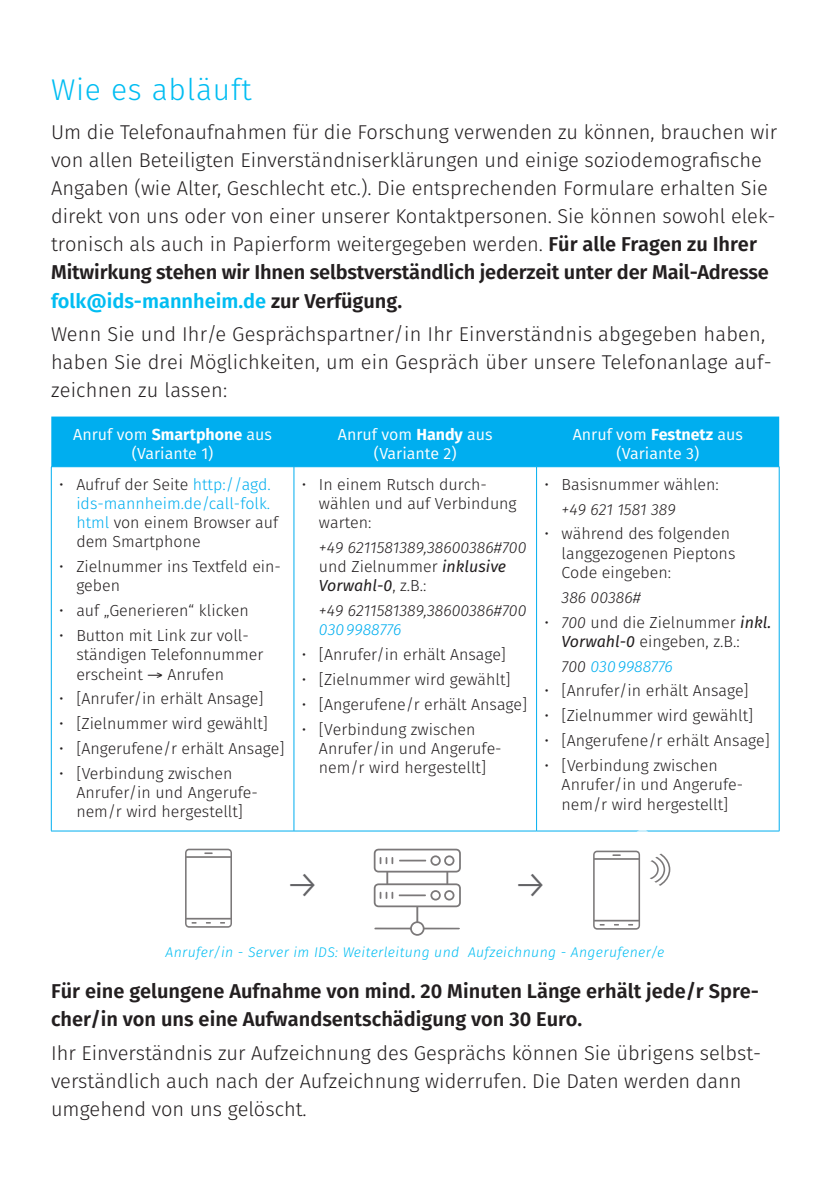
<style>
.page{position:relative;width:834px;height:1191px;background:#fff}
.page>*{position:absolute;margin:0;border:0;box-sizing:border-box;transform-origin:0 0}
.t1{font:300 39.4px "Fira Sans";color:#636366}
.t2{font:300 30px "Fira Sans";letter-spacing:.025em;color:#01bdf2}
.t3{font:300 20px/28px "Fira Sans";color:#231f20}
.t4{font:600 20px/28px "Fira Sans";color:#231f20}
.t5{font:300 16px/19.2px "Fira Sans";color:#231f20}
.t6{font:italic 300 16px/19.2px "Fira Sans";color:#231f20}
.t7{font:16px/19.2px "Fira Sans";color:#fff;text-align:center}
.t8{font:italic 300 16px "Fira Sans";color:#00aeef}
.t9{font:italic 300 14px "Fira Sans";letter-spacing:.025em;color:#01bdf2}
.s1{font-weight:600}
.s2{font-weight:600;color:#01bdf2}
.s3{font-weight:700}
.s4{color:#00aeef}
.s5{font-style:italic}
.s6{font-weight:400;font-style:italic}
.s7{color:#231f20}
.s8{font-style:normal}
.s9{font-weight:400}
</style>
<div class="page">
<div style="left:51px;top:416px;width:728px;height:50px;background:#00aeef"></div>
<hr style="left:51px;top:466px;width:243px;height:1px;background:#00aeef">
<hr style="left:51px;top:467px;width:1px;height:363px;background:#00aeef">
<hr style="left:294px;top:466px;width:242px;height:1px;background:#00aeef">
<hr style="left:293px;top:467px;width:1px;height:363px;background:#00aeef">
<hr style="left:536px;top:466px;width:243px;height:1px;background:#00aeef">
<hr style="left:536px;top:467px;width:1px;height:363px;background:#00aeef">
<hr style="left:778px;top:467px;width:1px;height:363px;background:#00aeef">
<hr style="left:51px;top:830px;width:243px;height:1px;background:#00aeef">
<hr style="left:294px;top:830px;width:242px;height:1px;background:#00aeef">
<hr style="left:536px;top:830px;width:243px;height:1px;background:#00aeef">
<svg style="left:185px;top:848px;width:47px;height:79px"></svg>
<svg style="left:373px;top:848px;width:88px;height:87px"></svg>
<div style="left:621px;top:849px;width:49px;height:40px;border:2px solid #231f20;border-radius:50%"></div>
<svg style="left:593px;top:830px;width:73px;height:99px"></svg>
<h2 class="t2" style="left:51px;top:68px;width:202px">Wie es abläuft</h2>
<p class="t3" style="left:51px;top:118px;width:727px">Um die Telefonaufnahmen für die Forschung verwenden zu können, brauchen wir von allen Beteiligten Einverständniserklärungen und einige soziodemografische Angaben (wie Alter, Geschlecht etc.). Die entsprechenden Formulare erhalten Sie direkt von uns oder von einer unserer Kontaktpersonen. Sie können sowohl elek&shy;tronisch als auch in Papierform weitergegeben werden. <span class="s1">Für alle Fragen zu Ihrer Mitwirkung stehen wir Ihnen selbstverständlich jederzeit unter der Mail-Adresse </span><span class="s2">folk@ids-mannheim.de</span> <span class="s1">zur Verfügung.</span></p>
<p class="t3" style="left:51px;top:320px;width:722px">Wenn Sie und Ihr/e Gesprächspartner/in Ihr Einverständnis abgegeben haben, haben Sie drei Möglichkeiten, um ein Gespräch über unsere Telefonanlage auf&shy;zeichnen zu lassen:</p>
<p class="t7" style="left:73px;top:424px;width:200px">Anruf vom <span class="s3">Smartphone</span> aus (Variante 1)</p>
<p class="t7" style="left:338px;top:424px;width:156px">Anruf vom <span class="s3">Handy</span> aus (Variante 2)</p>
<p class="t7" style="left:572px;top:424px;width:172px">Anruf vom <span class="s3">Festnetz</span> aus (Variante 3)</p>
<p class="t5" style="left:76px;top:474px;width:203px;text-indent:-17px">• Aufruf der Seite <span class="s4">http://agd. ids-mannheim.de/call-folk. html</span> von einem Browser auf dem Smartphone</p>
<p class="t5" style="left:76px;top:557px;width:206px;text-indent:-17px">• Zielnummer ins Textfeld ein&shy;geben</p>
<p class="t5" style="left:59px;top:601px;width:191px">• auf „Generieren“ klicken</p>
<p class="t5" style="left:76px;top:626px;width:188px;text-indent:-17px">• Button mit Link zur voll&shy;ständigen Telefonnummer erscheint → Anrufen</p>
<p class="t5" style="left:59px;top:689px;width:205px">• [Anrufer/in erhält Ansage]</p>
<p class="t5" style="left:59px;top:714px;width:210px">• [Zielnummer wird gewählt]</p>
<p class="t5" style="left:59px;top:739px;width:227px">• [Angerufene/r erhält Ansage]</p>
<p class="t5" style="left:76px;top:764px;width:183px;text-indent:-17px">• [Verbindung zwischen<br>Anrufer/in und Angerufe&shy;nem/r wird hergestellt]</p>
<p class="t5" style="left:544px;top:474px;width:175px">• Basisnummer wählen:</p>
<p class="t6" style="left:561px;top:499px;width:115px">+49 621 1581 389</p>
<p class="t5" style="left:561px;top:524px;width:175px;text-indent:-17px">• während des folgenden langgezogenen Pieptons<br>Code eingeben:</p>
<p class="t6" style="left:561px;top:587px;width:81px">386 00386#</p>
<p class="t5" style="left:561px;top:612px;width:211px;text-indent:-17px">• <span class="s5">700</span> und die Zielnummer <span class="s6">inkl.<br>Vorwahl-0</span> eingeben, z.B.:</p>
<p class="t8" style="left:561px;top:655px;width:113px"><span class="s7">700</span> 0309988776</p>
<p class="t5" style="left:544px;top:681px;width:205px">• [Anrufer/in erhält Ansage]</p>
<p class="t5" style="left:544px;top:706px;width:210px">• [Zielnummer wird gewählt]</p>
<p class="t5" style="left:544px;top:731px;width:227px">• [Angerufene/r erhält Ansage]</p>
<p class="t5" style="left:561px;top:756px;width:183px;text-indent:-17px">• [Verbindung zwischen<br>Anrufer/in und Angerufe&shy;nem/r wird hergestellt]</p>
<p class="t5" style="left:319px;top:474px;width:199px;text-indent:-17px">• In einem Rutsch durch&shy;wählen und auf Verbindung warten:</p>
<p class="t6" style="left:319px;top:538px;width:209px">+49 6211581389,38600386#700 <span class="s8">und Zielnummer</span> <span class="s9">inklusive<br>Vorwahl-0</span><span class="s8">, z.B.:</span></p>
<p class="t6" style="left:319px;top:601px;width:209px">+49 6211581389,38600386#700</p>
<p class="t8" style="left:319px;top:618px;width:84px">0309988776</p>
<p class="t5" style="left:302px;top:645px;width:205px">• [Anrufer/in erhält Ansage]</p>
<p class="t5" style="left:302px;top:670px;width:210px">• [Zielnummer wird gewählt]</p>
<p class="t5" style="left:302px;top:695px;width:227px">• [Angerufene/r erhält Ansage]</p>
<p class="t5" style="left:319px;top:719px;width:184px;text-indent:-17px">• [Verbindung zwischen<br>Anrufer/in und Angerufe&shy;nem/r wird hergestellt]</p>
<h1 class="t1" style="left:285px;top:856px;width:37px">→</h1>
<h1 class="t1" style="left:513px;top:856px;width:37px">→</h1>
<p class="t9" style="left:165px;top:942px;width:500px">Anrufer/in - Server im IDS: Weiterleitung und Aufzeichnung - Angerufener/e</p>
<p class="t4" style="left:51px;top:976px;width:709px">Für eine gelungene Aufnahme von mind. 20 Minuten Länge erhält jede/r Spre&shy;cher/in von uns eine Aufwandsentschädigung von 30 Euro.</p>
<p class="t3" style="left:51px;top:1038px;width:711px">Ihr Einverständnis zur Aufzeichnung des Gesprächs können Sie übrigens selbst&shy;verständlich auch nach der Aufzeichnung widerrufen. Die Daten werden dann umgehend von uns gelöscht.</p>
</div>
